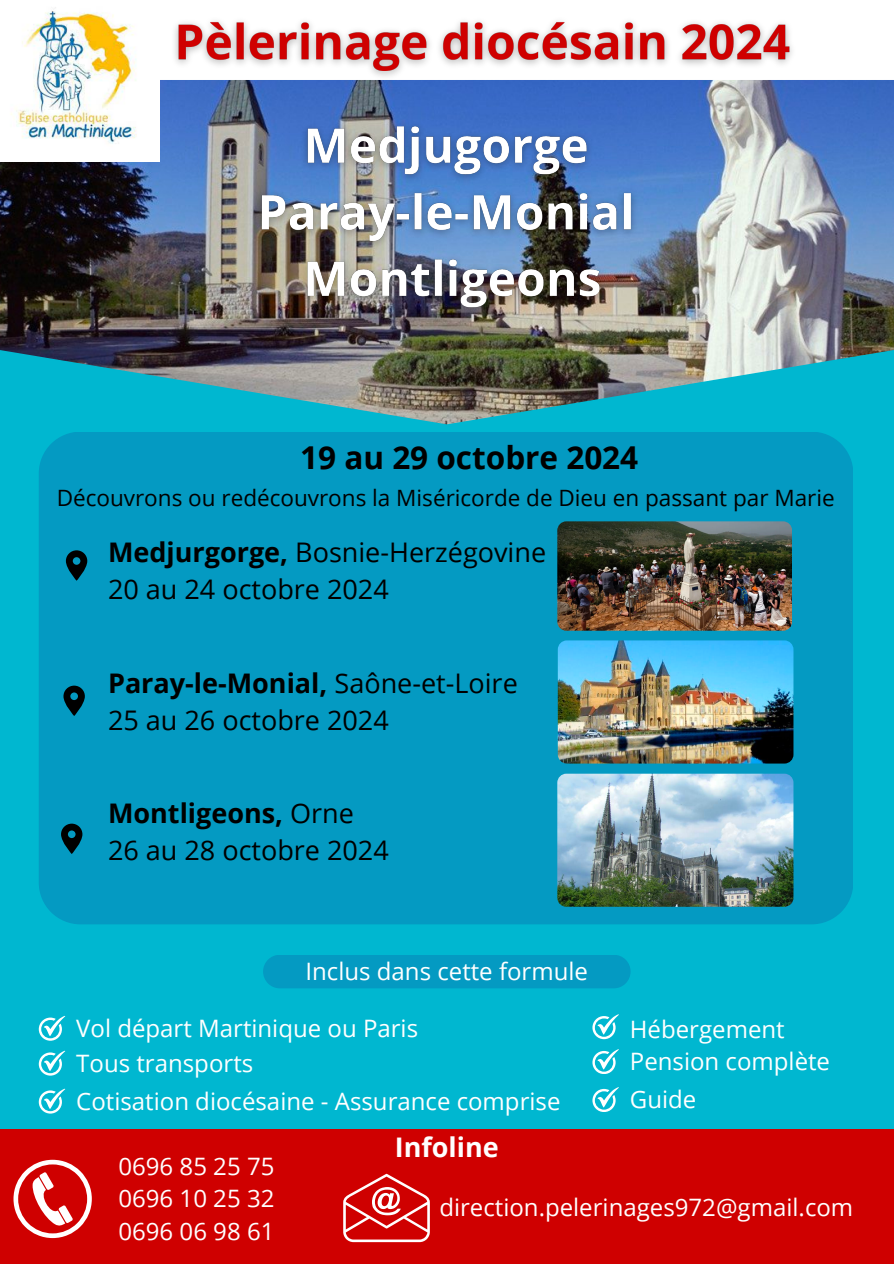
<style>
.page{position:relative;width:894px;height:1264px;background:#fff}
.page>*{position:absolute;margin:0;border:0;box-sizing:border-box;transform-origin:0 0}
.t1{font:700 31.5px "Open Sans";color:#000}
.t2{font:27px/37.2px "Open Sans";color:#000}
.t3{font:700 27px "Open Sans";color:#000}
.t4{font:700 27px "Open Sans";color:#fff}
.t5{font:24px "Open Sans";color:#fff}
.t6{font:22.5px "Open Sans";color:#000}
.s1{font-weight:700}
.s2{font-weight:400}
</style>
<div class="page">
<div style="left:0;top:313px;width:893px;height:950px;background:#00b7d0"></div>
<img style="left:0;top:80px;width:893px;height:344px">
<img style="left:0;top:7px;width:160px;height:154px">
<div style="left:0;top:1129px;width:893px;height:134px;background:#cf0000"></div>
<svg style="left:13px;top:1159px;width:79px;height:78px"></svg>
<svg style="left:343px;top:1173px;width:86px;height:69px"></svg>
<svg style="left:39px;top:1015px;width:26px;height:25px"></svg>
<svg style="left:39px;top:1050px;width:26px;height:25px"></svg>
<svg style="left:39px;top:1088px;width:26px;height:25px"></svg>
<svg style="left:592px;top:1014px;width:26px;height:25px"></svg>
<svg style="left:592px;top:1049px;width:26px;height:24px"></svg>
<svg style="left:592px;top:1087px;width:26px;height:24px"></svg>
<div style="left:39px;top:432px;width:813px;height:492px;background:#049ac2"></div>
<div style="left:263px;top:955px;width:367px;height:33px;background:#049ac2"></div>
<svg style="left:66px;top:550px;width:21px;height:30px"></svg>
<img style="left:557px;top:521px;width:234px;height:109px;border-radius:9px">
<img style="left:557px;top:773px;width:236px;height:133px;border-radius:9px">
<img style="left:557px;top:640px;width:236px;height:123px;border-radius:9px">
<svg style="left:63px;top:685px;width:22px;height:31px"></svg>
<svg style="left:61px;top:823px;width:21px;height:31px"></svg>
<img style="left:165px;top:21px;width:638px;height:66px">
<img style="left:248px;top:112px;width:397px;height:211px">
<h4 class="t1" style="left:300px;top:435px;width:339px">19 au 29 octobre 2024</h4>
<p class="t6" style="left:57px;top:481px;width:779px">Découvrons ou redécouvrons la Miséricorde de Dieu en passant par Marie</p>
<p class="t2" style="left:108px;top:533px;width:439px"><span class="s1">Medjurgorge,</span> Bosnie-Herzégovine<br>20 au 24 octobre 2024</p>
<p class="t2" style="left:108px;top:663px;width:411px"><span class="s1">Paray-le-Monial,</span> Saône-et-Loire<br>25 au 26 octobre 2024</p>
<p class="t3" style="left:108px;top:794px;width:247px">Montligeons, <span class="s2">Orne</span></p>
<h4 class="t2" style="left:108px;top:831px;width:282px">26 au 28 octobre 2024</h4>
<h2 class="t5" style="left:305px;top:954px;width:284px">Inclus dans cette formule</h2>
<p class="t5" style="left:76px;top:1011px;width:343px">Vol départ Martinique ou Paris</p>
<p class="t5" style="left:76px;top:1045px;width:178px">Tous transports</p>
<p class="t5" style="left:76px;top:1083px;width:485px">Cotisation diocésaine - Assurance comprise</p>
<p class="t5" style="left:629px;top:1012px;width:156px">Hébergement</p>
<p class="t5" style="left:629px;top:1044px;width:202px">Pension complète</p>
<p class="t5" style="left:629px;top:1082px;width:68px">Guide</p>
<h4 class="t5" style="left:118px;top:1149px;width:157px">0696 85 25 75</h4>
<p class="t5" style="left:118px;top:1181px;width:157px">0696 10 25 32</p>
<p class="t5" style="left:118px;top:1214px;width:157px">0696 06 98 61</p>
<p class="t4" style="left:394px;top:1128px;width:105px">Infoline</p>
<p class="t5" style="left:439px;top:1190px;width:415px">direction.pelerinages972@gmail.com</p>
</div>
